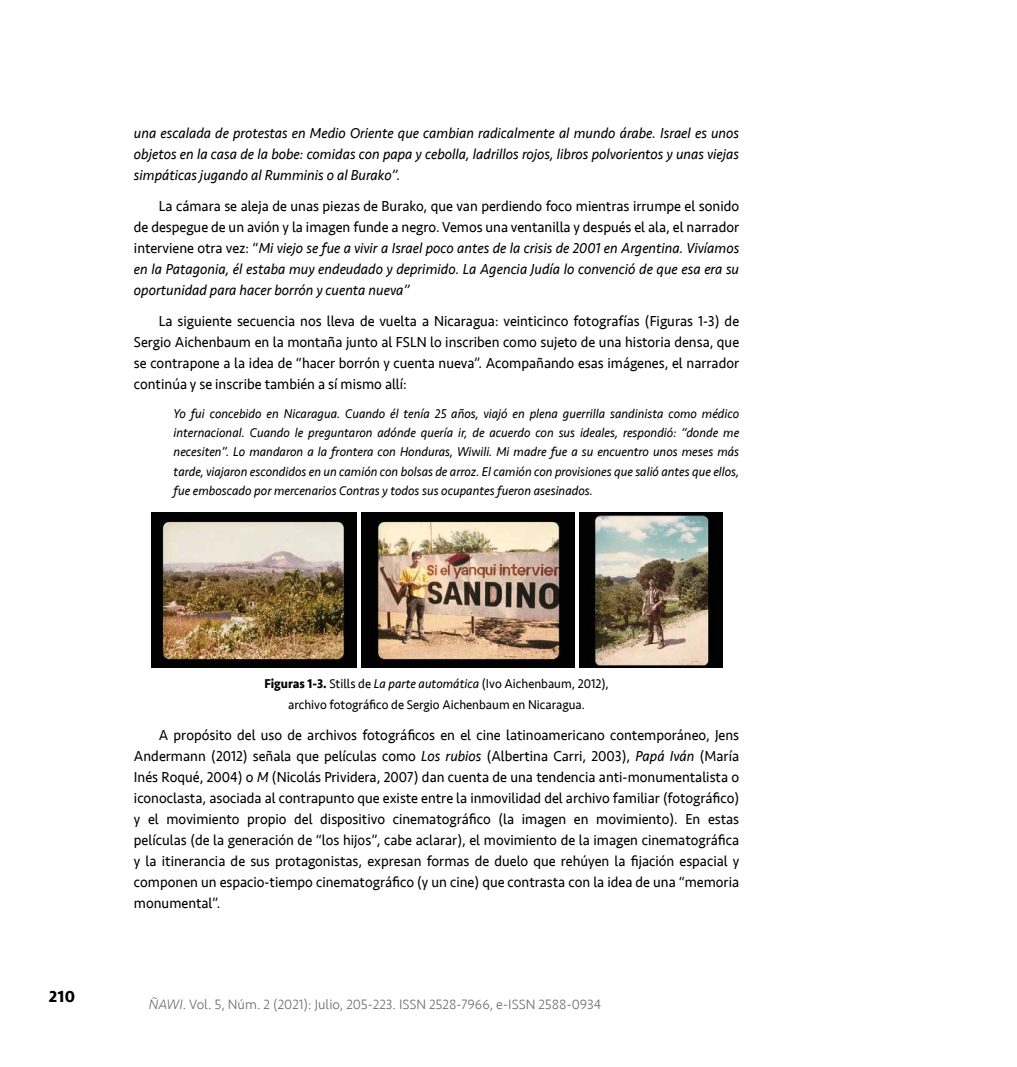
<style>
.page{position:relative;width:1017px;height:1067px;background:#fff}
.page>*{position:absolute;margin:0;border:0;box-sizing:border-box;transform-origin:0 0}
.t1{font:700 16.62px "Seravek";color:#000}
.t2{font:14.88px/21px "Seravek";color:#000;text-align:justify;scale:.95 1}
.t3{font:italic 14.88px/21px "Seravek";color:#000;text-align:justify;scale:.95 1}
.t4{font:300 14px "Seravek";color:#706f6f}
.t5{font:italic 13.12px/19.2px "Seravek";color:#000;text-align:justify;scale:.95 1}
.t6{font:13.12px/21px "Seravek";color:#000;text-align:center;scale:.95 1}
.s1{font-style:normal}
.s2{font-weight:700}
.s3{font-style:italic}
</style>
<div class="page">
<img style="left:151px;top:512px;width:206px;height:155px">
<img style="left:361px;top:512px;width:214px;height:155px">
<img style="left:579px;top:512px;width:144px;height:155px">
<p class="t3" style="left:134px;top:122px;width:639px">una escalada de protestas en Medio Oriente que cambian radicalmente al mundo árabe. Israel es unos objetos en la casa de la bobe: comidas con papa y cebolla, ladrillos rojos, libros polvorientos y unas viejas simpáticas jugando al Rumminis o al Burako”.</p>
<p class="t3" style="left:134px;top:195px;width:639px;text-indent:25px"><span class="s1">La cámara se aleja de unas piezas de Burako, que van perdiendo foco mientras irrumpe el sonido de despegue de un avión y la imagen funde a negro. Vemos una ventanilla y después el ala, el narrador interviene otra vez: “</span>Mi viejo se fue a vivir a Israel poco antes de la crisis de 2001 en Argentina. Vivíamos en la Patagonia, él estaba muy endeudado y deprimido. La Agencia Judía lo convenció de que esa era su oportunidad para hacer borrón y cuenta nueva”</p>
<p class="t2" style="left:134px;top:310px;width:639px;text-indent:25px">La siguiente secuencia nos lleva de vuelta a Nicaragua: veinticinco fotografías (Figuras 1-3) de Sergio Aichenbaum en la montaña junto al FSLN lo inscriben como sujeto de una historia densa, que se contrapone a la idea de “hacer borrón y cuenta nueva”. Acompañando esas imágenes, el narrador continúa y se inscribe también a sí mismo allí:</p>
<p class="t5" style="left:174px;top:404px;width:597px">Yo fui concebido en Nicaragua. Cuando él tenía 25 años, viajó en plena guerrilla sandinista como médico internacional. Cuando le preguntaron adónde quería ir, de acuerdo con sus ideales, respondió: “donde me necesiten”. Lo mandaron a la frontera con Honduras, Wiwili. Mi madre fue a su encuentro unos meses más tarde, viajaron escondidos en un camión con bolsas de arroz. El camión con provisiones que salió antes que ellos, fue emboscado por mercenarios Contras y todos sus ocupantes fueron asesinados.</p>
<p class="t1" style="left:49px;top:983px;width:28px">210</p>
<p class="t6" style="left:264px;top:673px;width:364px"><span class="s2">Figuras 1-3.</span> Stills de <span class="s3">La parte automática</span> (Ivo Aichenbaum, 2012), archivo fotográfico de Sergio Aichenbaum en Nicaragua.</p>
<p class="t2" style="left:134px;top:724px;width:639px;text-indent:25px">A propósito del uso de archivos fotográficos en el cine latinoamericano contemporáneo, Jens Andermann (2012) señala que películas como <span class="s3">Los rubios</span> (Albertina Carri, 2003), <span class="s3">Papá Iván</span> (María Inés Roqué, 2004) o <span class="s3">M</span> (Nicolás Prividera, 2007) dan cuenta de una tendencia anti-monumentalista o iconoclasta, asociada al contrapunto que existe entre la inmovilidad del archivo familiar (fotográfico) y el movimiento propio del dispositivo cinematográfico (la imagen en movimiento). En estas películas (de la generación de “los hijos”, cabe aclarar), el movimiento de la imagen cinematográfica y la itinerancia de sus protagonistas, expresan formas de duelo que rehúyen la fijación espacial y componen un espacio-tiempo cinematográfico (y un cine) que contrasta con la idea de una “memoria monumental”.</p>
<p class="t4" style="left:149px;top:996px;width:454px"><span class="s3">ÑAWI</span>. Vol. 5, Núm. 2 (2021): Julio, 205-223. ISSN 2528-7966, e-ISSN 2588-0934</p>
</div>
